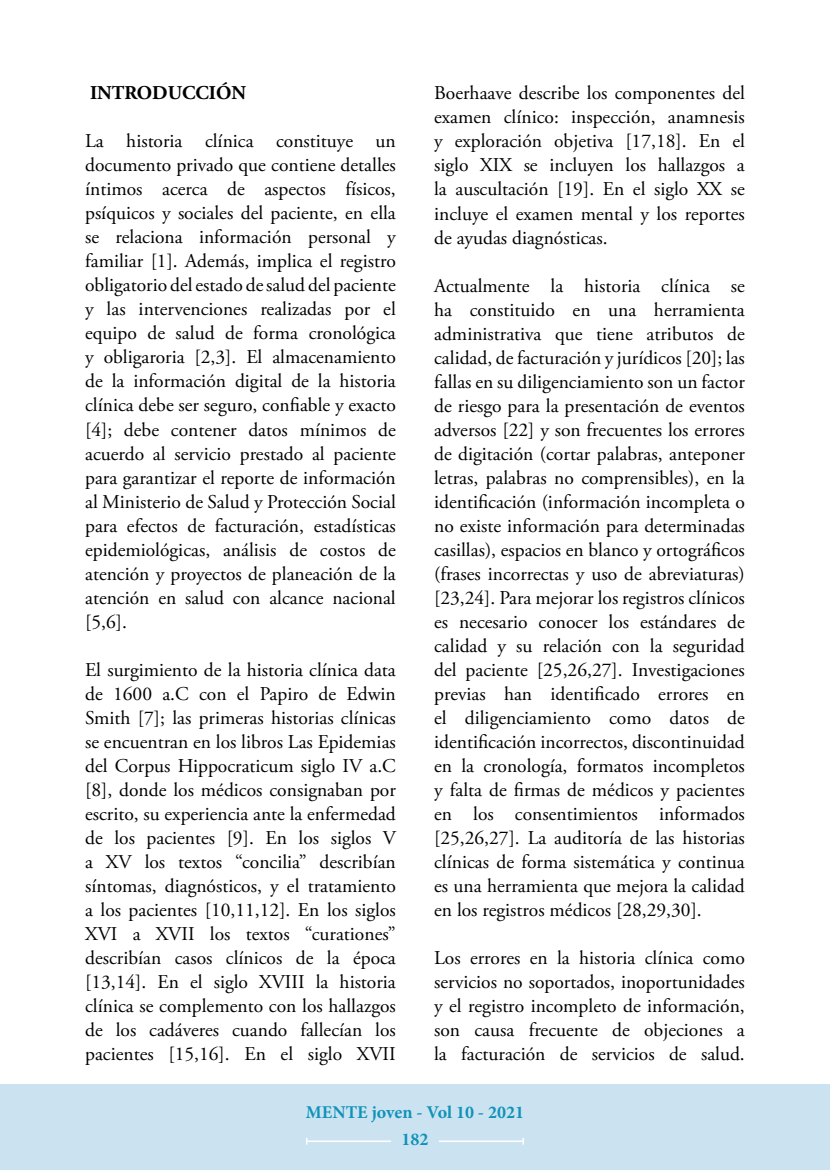
<style>
.page{position:relative;width:830px;height:1170px;background:#fff}
.page>*{position:absolute;margin:0;border:0;box-sizing:border-box;transform-origin:0 0}
.t1{font:19.5px/24px "Adobe Garamond Pro";color:#000;text-align:justify}
.t2{font:700 19.5px "Adobe Garamond Pro";color:#000}
.t3{font:700 18px/26.5px "Minion Pro";color:#1192b8;text-align:center}
</style>
<div class="page">
<div style="left:0;top:1084px;width:829px;height:85px;background:#cbe3f1"></div>
<hr style="left:306px;top:1140px;width:85px;height:1px;background:#fff">
<hr style="left:438px;top:1140px;width:85px;height:1px;background:#fff">
<p class="t2" style="left:90px;top:82px;width:157px">INTRODUCCIÓN</p>
<p class="t1" style="left:85px;top:130px;width:312px">La historia clínica constituye un documento privado que contiene detalles íntimos acerca de aspectos físicos, psíquicos y sociales del paciente, en ella se relaciona información personal y familiar [1]. Además, implica el registro obligatorio del estado de salud del paciente y las intervenciones realizadas por el equipo de salud de forma cronológica y obligaroria [2,3]. El almacenamiento de la información digital de la historia clínica debe ser seguro, confiable y exacto [4]; debe contener datos mínimos de acuerdo al servicio prestado al paciente para garantizar el reporte de información al Ministerio de Salud y Protección Social para efectos de facturación, estadísticas epidemiológicas, análisis de costos de atención y proyectos de planeación de la atención en salud con alcance nacional [5,6].</p>
<p class="t1" style="left:85px;top:658px;width:312px">El surgimiento de la historia clínica data de 1600 a.C con el Papiro de Edwin Smith [7]; las primeras historias clínicas se encuentran en los libros Las Epidemias del Corpus Hippocraticum siglo IV a.C [8], donde los médicos consignaban por escrito, su experiencia ante la enfermedad de los pacientes [9]. En los siglos V a XV los textos “concilia” describían síntomas, diagnósticos, y el tratamiento a los pacientes [10,11,12]. En los siglos XVI a XVII los textos “curationes” describían casos clínicos de la época [13,14]. En el siglo XVIII la historia clínica se complemento con los hallazgos de los cadáveres cuando fallecían los pacientes [15,16]. En el siglo XVII</p>
<p class="t1" style="left:434px;top:82px;width:312px">Boerhaave describe los componentes del examen clínico: inspección, anamnesis y exploración objetiva [17,18]. En el siglo XIX se incluyen los hallazgos a la auscultación [19]. En el siglo XX se incluye el examen mental y los reportes de ayudas diagnósticas.</p>
<p class="t1" style="left:434px;top:274px;width:312px">Actualmente la historia clínica se ha constituido en una herramienta administrativa que tiene atributos de calidad, de facturación y jurídicos [20]; las fallas en su diligenciamiento son un factor de riesgo para la presentación de eventos adversos [22] y son frecuentes los errores de digitación (cortar palabras, anteponer letras, palabras no comprensibles), en la identificación (información incompleta o no existe información para determinadas casillas), espacios en blanco y ortográficos (frases incorrectas y uso de abreviaturas) [23,24]. Para mejorar los registros clínicos es necesario conocer los estándares de calidad y su relación con la seguridad del paciente [25,26,27]. Investigaciones previas han identificado errores en el diligenciamiento como datos de identificación incorrectos, discontinuidad en la cronología, formatos incompletos y falta de firmas de médicos y pacientes en los consentimientos informados [25,26,27]. La auditoría de las historias clínicas de forma sistemática y continua es una herramienta que mejora la calidad en los registros médicos [28,29,30].</p>
<p class="t1" style="left:434px;top:946px;width:312px">Los errores en la historia clínica como servicios no soportados, inoportunidades y el registro incompleto de información, son causa frecuente de objeciones a la facturación de servicios de salud.</p>
<p class="t3" style="left:306px;top:1098px;width:219px">MENTE joven - Vol 10 - 2021<br>182</p>
</div>
